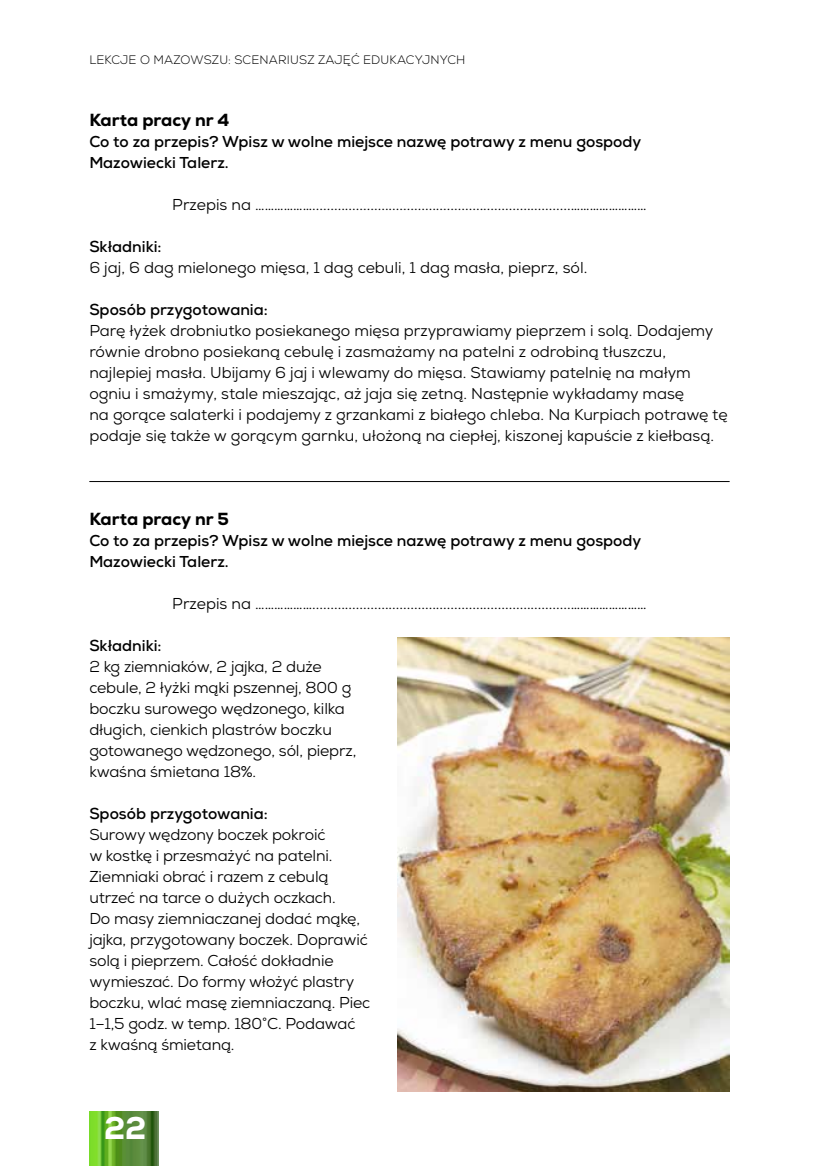
<style>
.page{position:relative;width:819px;height:1166px;background:#fff}
.page>*{position:absolute;margin:0;border:0;box-sizing:border-box;transform-origin:0 0}
.t1{font:800 31.5px "Nexa";color:#fff}
.t2{font:800 17.5px "Nexa";color:#000}
.t3{font:15.75px/21px "Nexa";letter-spacing:-.01em;color:#000}
.t4{font:700 15.75px/21px "Nexa";color:#000}
.t5{font:300 12.25px "Nexa";letter-spacing:.015em;color:#000}
</style>
<div class="page">
<img style="left:89px;top:1111px;width:70px;height:55px">
<hr style="left:89px;top:481px;width:640px;height:1px;background:#000">
<img style="left:397px;top:637px;width:332px;height:454px">
<p class="t5" style="left:89px;top:52px;width:377px">LEKCJE O MAZOWSZU: SCENARIUSZ ZAJĘĆ EDUKACYJNYCH</p>
<p class="t2" style="left:89px;top:109px;width:142px">Karta pracy nr 4</p>
<p class="t4" style="left:89px;top:131px;width:553px">Co to za przepis? Wpisz w wolne miejsce nazwę potrawy z menu gospody<br>Mazowiecki Talerz.</p>
<p class="t3" style="left:172px;top:194px;width:476px">Przepis na ……………….......................................................................……………………</p>
<p class="t4" style="left:89px;top:236px;width:74px">Składniki:</p>
<p class="t3" style="left:89px;top:257px;width:499px">6 jaj, 6 dag mielonego mięsa, 1 dag cebuli, 1 dag masła, pieprz, sól.</p>
<p class="t4" style="left:89px;top:299px;width:180px">Sposób przygotowania:</p>
<p class="t3" style="left:89px;top:320px;width:639px">Parę łyżek drobniutko posiekanego mięsa przyprawiamy pieprzem i solą. Dodajemy równie drobno posiekaną cebulę i zasmażamy na patelni z odrobiną tłuszczu, najlepiej masła. Ubijamy 6 jaj i wlewamy do mięsa. Stawiamy patelnię na małym ogniu i smażymy, stale mieszając, aż jaja się zetną. Następnie wykładamy masę<br>na gorące salaterki i podajemy z grzankami z białego chleba. Na Kurpiach potrawę tę podaje się także w gorącym garnku, ułożoną na ciepłej, kiszonej kapuście z kiełbasą.</p>
<p class="t2" style="left:89px;top:508px;width:141px">Karta pracy nr 5</p>
<p class="t4" style="left:89px;top:530px;width:553px">Co to za przepis? Wpisz w wolne miejsce nazwę potrawy z menu gospody<br>Mazowiecki Talerz.</p>
<p class="t3" style="left:172px;top:593px;width:476px">Przepis na ……………….......................................................................……………………</p>
<p class="t4" style="left:89px;top:635px;width:74px">Składniki:</p>
<p class="t3" style="left:89px;top:656px;width:268px">2 kg ziemniaków, 2 jajka, 2 duże cebule, 2 łyżki mąki pszennej, 800 g boczku surowego wędzonego, kilka długich, cienkich plastrów boczku gotowanego wędzonego, sól, pieprz, kwaśna śmietana 18%.</p>
<p class="t4" style="left:89px;top:803px;width:180px">Sposób przygotowania:</p>
<p class="t3" style="left:89px;top:824px;width:282px">Surowy wędzony boczek pokroić<br>w kostkę i przesmażyć na patelni.<br>Ziemniaki obrać i razem z cebulą utrzeć na tarce o dużych oczkach.<br>Do masy ziemniaczanej dodać mąkę, jajka, przygotowany boczek. Doprawić solą i pieprzem. Całość dokładnie wymieszać. Do formy włożyć plastry boczku, wlać masę ziemniaczaną. Piec<br>1–1,5 godz. w temp. 180°C. Podawać<br>z kwaśną śmietaną.</p>
<h1 class="t1" style="left:104px;top:1108px;width:44px">22</h1>
</div>
